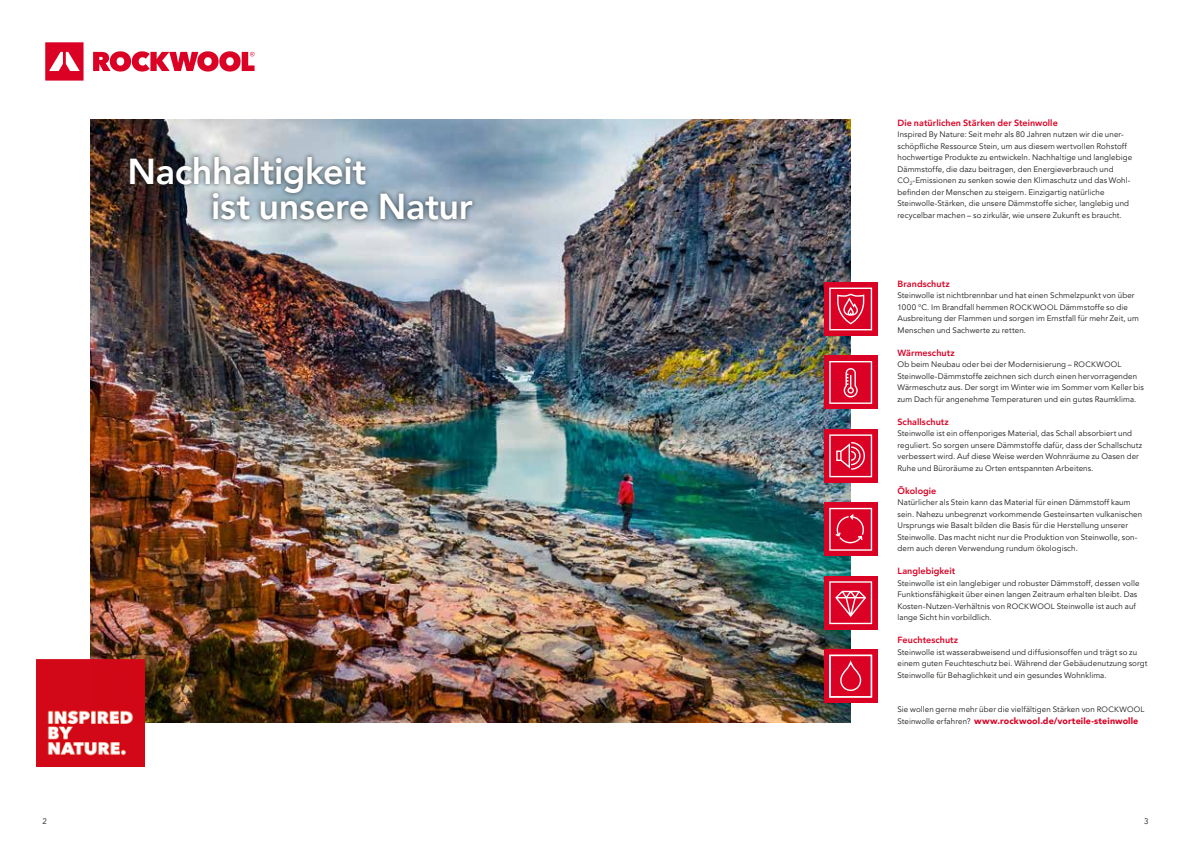
<style>
.page{position:relative;width:1191px;height:842px;background:#fff}
.page>*{position:absolute;margin:0;border:0;box-sizing:border-box;transform-origin:0 0}
.t1{font:800 36px/35px "Avenir LT Pro";letter-spacing:-.01em;color:#fff}
.t2{font:800 9px "Avenir LT Pro";letter-spacing:.005em;color:#db0124}
.t3{font:900 9px "Avenir LT Pro";letter-spacing:.01em;color:#db0124}
.t4{font:8px/11.5px "Avenir LT Pro";letter-spacing:.01em;color:#1a1a18}
.s1{font-size:7.8px}
.s2{font-weight:400;font-size:8px;color:#1a1a18}
</style>
<div class="page">
<img style="left:91px;top:119px;width:759px;height:604px">
<img style="left:37px;top:659px;width:108px;height:108px">
<svg style="left:45px;top:42px;width:209px;height:39px"></svg>
<div style="left:823px;top:282px;width:54px;height:54px;background:#db0124"></div>
<svg style="left:829px;top:288px;width:43px;height:42px"></svg>
<div style="left:823px;top:355px;width:54px;height:54px;background:#db0124"></div>
<svg style="left:829px;top:361px;width:43px;height:43px"></svg>
<div style="left:823px;top:429px;width:54px;height:54px;background:#db0124"></div>
<svg style="left:829px;top:434px;width:43px;height:43px"></svg>
<div style="left:823px;top:502px;width:54px;height:54px;background:#db0124"></div>
<svg style="left:829px;top:508px;width:43px;height:43px"></svg>
<div style="left:823px;top:576px;width:54px;height:54px;background:#db0124"></div>
<svg style="left:829px;top:581px;width:43px;height:43px"></svg>
<div style="left:823px;top:649px;width:54px;height:54px;background:#db0124"></div>
<svg style="left:829px;top:655px;width:43px;height:42px"></svg>
<div style="left:125px;top:152px;width:353px;height:73px;background:#1a1a18;opacity:.75"></div>
<h1 class="t1" style="left:211px;top:154px;width:263px;text-indent:-84px">Nachhaltigkeit<br>ist unsere Natur</h1>
<p class="t2" style="left:897px;top:117px;width:162px">Die natürlichen Stärken der Steinwolle</p>
<p class="t4" style="left:897px;top:129px;width:236px">Inspired By Nature: Seit mehr als 80 Jahren nutzen wir die uner&shy;schöpfliche Ressource Stein, um aus diesem wertvollen Rohstoff hochwertige Produkte zu entwickeln. Nachhaltige und langlebige Dämmstoffe, die dazu beitragen, den Energieverbrauch und <span class="s1">CO</span><sub>2</sub>-Emissionen zu senken sowie den Klimaschutz und das Wohl&shy;befinden der Menschen zu steigern. Einzigartig natürliche Steinwolle-Stärken, die unsere Dämmstoffe sicher, langlebig und recycelbar machen – so zirkulär, wie unsere Zukunft es braucht.</p>
<p class="t2" style="left:897px;top:278px;width:54px">Brandschutz</p>
<p class="t4" style="left:897px;top:290px;width:243px">Steinwolle ist nichtbrennbar und hat einen Schmelzpunkt von über 1000 °C. Im Brandfall hemmen <span class="s1">ROCKWOOL</span> Dämmstoffe so die Ausbreitung der Flammen und sorgen im Ernstfall für mehr Zeit, um Menschen und Sachwerte zu retten.</p>
<p class="t2" style="left:897px;top:347px;width:59px">Wärmeschutz</p>
<p class="t4" style="left:897px;top:359px;width:248px">Ob beim Neubau oder bei der Modernisierung – <span class="s1">ROCKWOOL </span>Steinwolle-Dämmstoffe zeichnen sich durch einen hervorragenden Wärmeschutz aus. Der sorgt im Winter wie im Sommer vom Keller bis zum Dach für angenehme Temperaturen und ein gutes Raumklima.</p>
<p class="t2" style="left:897px;top:416px;width:53px">Schallschutz</p>
<p class="t4" style="left:897px;top:428px;width:246px">Steinwolle ist ein offenporiges Material, das Schall absorbiert und reguliert. So sorgen unsere Dämmstoffe dafür, dass der Schallschutz verbessert wird. Auf diese Weise werden Wohnräume zu Oasen der Ruhe und Büroräume zu Orten entspannten Arbeitens.</p>
<p class="t2" style="left:897px;top:485px;width:40px">Ökologie</p>
<p class="t4" style="left:897px;top:497px;width:246px">Natürlicher als Stein kann das Material für einen Dämmstoff kaum sein. Nahezu unbegrenzt vorkommende Gesteinsarten vulkanischen Ursprungs wie Basalt bilden die Basis für die Herstellung unserer Steinwolle. Das macht nicht nur die Produktion von Steinwolle, son&shy;dern auch deren Verwendung rundum ökologisch.</p>
<p class="t2" style="left:897px;top:566px;width:59px">Langlebigkeit</p>
<p class="t4" style="left:897px;top:578px;width:243px">Steinwolle ist ein langlebiger und robuster Dämmstoff, dessen volle Funktionsfähigkeit über einen langen Zeitraum erhalten bleibt. Das Kosten-Nutzen-Verhältnis von <span class="s1">ROCKWOOL</span> Steinwolle ist auch auf lange Sicht hin vorbildlich.</p>
<p class="t2" style="left:897px;top:635px;width:62px">Feuchteschutz</p>
<p class="t4" style="left:897px;top:647px;width:251px">Steinwolle ist wasserabweisend und diffusionsoffen und trägt so zu einem guten Feuchteschutz bei. Während der Gebäudenutzung sorgt<br>Steinwolle für Behaglichkeit und ein gesundes Wohnklima.</p>
<p class="t4" style="left:897px;top:704px;width:248px">Sie wollen gerne mehr über die vielfältigen Stärken von <span class="s1">ROCKWOOL</span></p>
<p class="t3" style="left:897px;top:715px;width:242px"><span class="s2">Steinwolle erfahren?</span> www.rockwool.de/vorteile-steinwolle</p>
<p class="t4" style="left:43px;top:815px;width:6px">2</p>
<p class="t4" style="left:1144px;top:815px;width:6px">3</p>
</div>
